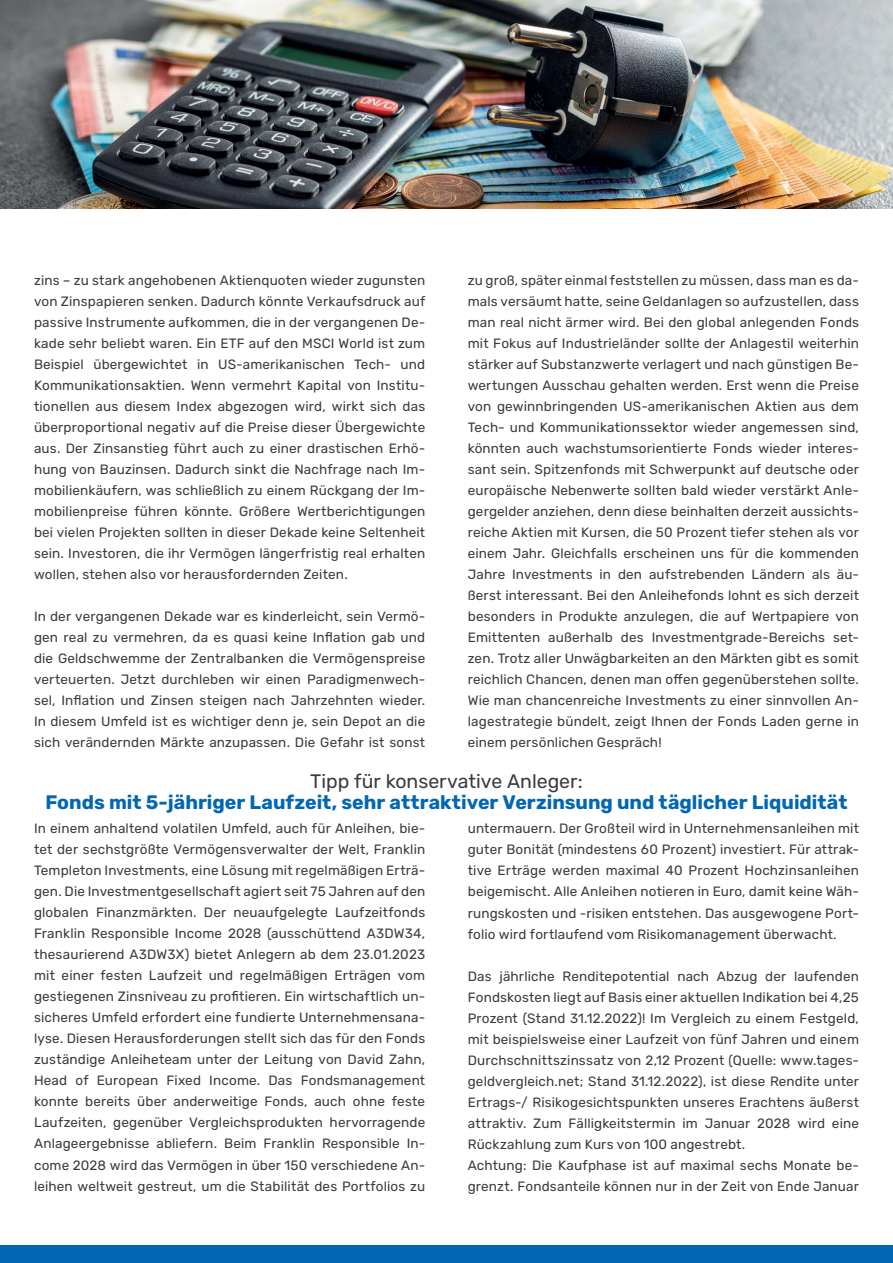
<style>
.page{position:relative;width:893px;height:1263px;background:#fff}
.page>*{position:absolute;margin:0;border:0;box-sizing:border-box;transform-origin:0 0}
.t1{font:700 19.5px "Rubik";color:#0166b3}
.t2{font:19.5px "Rubik";color:#393d41}
.t3{font:13.5px/21px "Rubik";letter-spacing:.01em;color:#393d41;text-align:justify}
</style>
<div class="page">
<div style="left:0;top:1246px;width:893px;height:17px;background:#0166b3"></div>
<img style="left:0;top:0;width:893px;height:208px">
<p class="t3" style="left:468px;top:270px;width:393px">zu groß, später einmal feststellen zu müssen, dass man es da&shy;mals versäumt hatte, seine Geldanlagen so aufzustellen, dass man real nicht ärmer wird. Bei den global anlegenden Fonds mit Fokus auf Industrieländer sollte der Anlagestil weiterhin stärker auf Substanzwerte verlagert und nach günstigen Be&shy;wertungen Ausschau gehalten werden. Erst wenn die Preise von gewinnbringenden US-amerikanischen Aktien aus dem Tech- und Kommunikationssektor wieder angemessen sind, könnten auch wachstumsorientierte Fonds wieder interes&shy;sant sein. Spitzenfonds mit Schwerpunkt auf deutsche oder europäische Nebenwerte sollten bald wieder verstärkt Anle&shy;gergelder anziehen, denn diese beinhalten derzeit aussichts&shy;reiche Aktien mit Kursen, die 50 Prozent tiefer stehen als vor einem Jahr. Gleichfalls erscheinen uns für die kommenden Jahre Investments in den aufstrebenden Ländern als äu&shy;ßerst interessant. Bei den Anleihefonds lohnt es sich derzeit besonders in Produkte anzulegen, die auf Wertpapiere von Emittenten außerhalb des Investmentgrade-Bereichs set&shy;zen. Trotz aller Unwägbarkeiten an den Märkten gibt es somit reichlich Chancen, denen man offen gegenüberstehen sollte.<br>Wie man chancenreiche Investments zu einer sinnvollen An&shy;lagestrategie bündelt, zeigt Ihnen der Fonds Laden gerne in einem persönlichen Gespräch!</p>
<h1 class="t2" style="left:310px;top:770px;width:274px">Tipp für konservative Anleger:</h1>
<h1 class="t1" style="left:45px;top:791px;width:804px">Fonds mit 5-jähriger Laufzeit, sehr attraktiver Verzinsung und täglicher Liquidität</h1>
<p class="t3" style="left:34px;top:818px;width:393px">In einem anhaltend volatilen Umfeld, auch für Anleihen, bie&shy;tet der sechstgrößte Vermögensverwalter der Welt, Franklin Templeton Investments, eine Lösung mit regelmäßigen Erträ&shy;gen. Die Investmentgesellschaft agiert seit 75 Jahren auf den globalen Finanzmärkten. Der neuaufgelegte Laufzeitfonds Franklin Responsible Income 2028 (ausschüttend A3DW34, thesaurierend A3DW3X) bietet Anlegern ab dem 23.01.2023 mit einer festen Laufzeit und regelmäßigen Erträgen vom gestiegenen Zinsniveau zu profitieren. Ein wirtschaftlich un&shy;sicheres Umfeld erfordert eine fundierte Unternehmensana&shy;lyse. Diesen Herausforderungen stellt sich das für den Fonds zuständige Anleiheteam unter der Leitung von David Zahn, Head of European Fixed Income. Das Fondsmanagement konnte bereits über anderweitige Fonds, auch ohne feste Laufzeiten, gegenüber Vergleichsprodukten hervorragende Anlageergebnisse abliefern. Beim Franklin Responsible In&shy;come 2028 wird das Vermögen in über 150 verschiedene An&shy;leihen weltweit gestreut, um die Stabilität des Portfolios zu</p>
<p class="t3" style="left:468px;top:819px;width:393px">untermauern. Der Großteil wird in Unternehmensanleihen mit guter Bonität (mindestens 60 Prozent) investiert. Für attrak&shy;tive Erträge werden maximal 40 Prozent Hochzinsanleihen beigemischt. Alle Anleihen notieren in Euro, damit keine Wäh&shy;rungskosten und -risiken entstehen. Das ausgewogene Port&shy;folio wird fortlaufend vom Risikomanagement überwacht.</p>
<p class="t3" style="left:34px;top:270px;width:393px">zins – zu stark angehobenen Aktienquoten wieder zugunsten von Zinspapieren senken. Dadurch könnte Verkaufsdruck auf passive Instrumente aufkommen, die in der vergangenen De&shy;kade sehr beliebt waren. Ein ETF auf den MSCI World ist zum Beispiel übergewichtet in US-amerikanischen Tech- und Kommunikationsaktien. Wenn vermehrt Kapital von Institu&shy;tionellen aus diesem Index abgezogen wird, wirkt sich das überproportional negativ auf die Preise dieser Übergewichte aus. Der Zinsanstieg führt auch zu einer drastischen Erhö&shy;hung von Bauzinsen. Dadurch sinkt die Nachfrage nach Im&shy;mobilienkäufern, was schließlich zu einem Rückgang der Im&shy;mobilienpreise führen könnte. Größere Wertberichtigungen bei vielen Projekten sollten in dieser Dekade keine Seltenheit sein. Investoren, die ihr Vermögen längerfristig real erhalten wollen, stehen also vor herausfordernden Zeiten.</p>
<p class="t3" style="left:34px;top:606px;width:393px">In der vergangenen Dekade war es kinderleicht, sein Vermö&shy;gen real zu vermehren, da es quasi keine Inflation gab und die Geldschwemme der Zentralbanken die Vermögenspreise verteuerten. Jetzt durchleben wir einen Paradigmenwech&shy;sel, Inflation und Zinsen steigen nach Jahrzehnten wieder.<br>In diesem Umfeld ist es wichtiger denn je, sein Depot an die sich verändernden Märkte anzupassen. Die Gefahr ist sonst</p>
<p class="t3" style="left:468px;top:966px;width:393px;text-align:left">Das jährliche Renditepotential nach Abzug der laufenden Fondskosten liegt auf Basis einer aktuellen Indikation bei 4,25<br>Prozent (Stand 31.12.2022)! Im Vergleich zu einem Festgeld, mit beispielsweise einer Laufzeit von fünf Jahren und einem Durchschnittszinssatz von 2,12 Prozent (Quelle: www.tages&shy;geldvergleich.net; Stand 31.12.2022), ist diese Rendite unter Ertrags-/ Risikogesichtspunkten unseres Erachtens äußerst attraktiv. Zum Fälligkeitstermin im Januar 2028 wird eine Rückzahlung zum Kurs von 100 angestrebt.<br>Achtung: Die Kaufphase ist auf maximal sechs Monate be&shy;grenzt. Fondsanteile können nur in der Zeit von Ende Januar</p>
</div>
